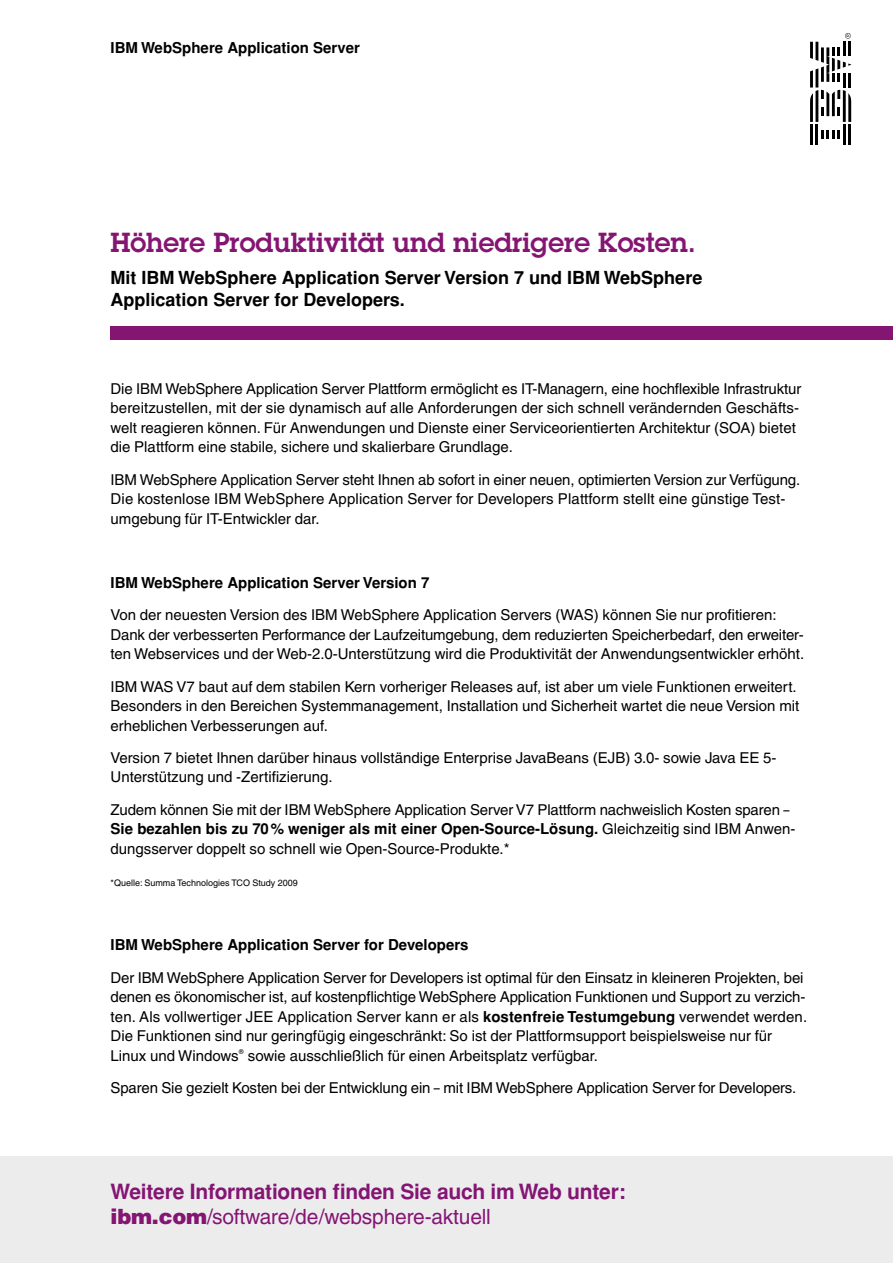
<style>
.page{position:relative;width:893px;height:1263px;background:#fff}
.page>*{position:absolute;margin:0;border:0;box-sizing:border-box;transform-origin:0 0}
.t1{font:600 27px "Lubalin Graph Std";color:#851573}
.t2{font:700 21px/25.2px "IBM Helvetica 2004";letter-spacing:-.01em;color:#851573}
.t3{font:700 18px/22.5px "IBM Helvetica 2004";color:#000}
.t4{font:15px/19.5px "IBM Helvetica 2004";color:#000}
.t5{font:700 15px "IBM Helvetica 2004";color:#000}
.t6{font:9px "IBM Helvetica 2004";color:#000}
.s1{font-weight:700}
.s2{font-weight:900}
.s3{font-weight:400}
</style>
<div class="page">
<div style="left:0;top:1157px;width:893px;height:106px;background:#ececed"></div>
<div style="left:111px;top:326px;width:782px;height:14px;background:#851573"></div>
<hr style="left:810px;top:125px;width:3px;height:20px;background:#000">
<hr style="left:815px;top:125px;width:3px;height:20px;background:#000">
<svg style="left:821px;top:130px;width:19px;height:9px"></svg>
<hr style="left:843px;top:125px;width:3px;height:20px;background:#000">
<hr style="left:848px;top:125px;width:3px;height:20px;background:#000">
<svg style="left:810px;top:33px;width:41px;height:89px"></svg>
<p class="t5" style="left:111px;top:39px;width:251px">IBM WebSphere Application Server</p>
<h1 class="t1" style="left:111px;top:225px;width:587px">Höhere Produktivität und niedrigere Kosten.</h1>
<p class="t3" style="left:111px;top:266px;width:593px">Mit IBM WebSphere Application Server Version 7 und IBM WebSphere<br>Application Server for Developers.</p>
<p class="t4" style="left:111px;top:379px;width:692px">Die IBM WebSphere Application Server Plattform ermöglicht es IT-Managern, eine hochflexible Infrastruktur bereitzustellen, mit der sie dynamisch auf alle Anforderungen der sich schnell verändernden Geschäfts&shy;welt reagieren können. Für Anwendungen und Dienste einer Serviceorientierten Architektur (SOA) bietet die Plattform eine stabile, sichere und skalierbare Grundlage.</p>
<p class="t4" style="left:111px;top:470px;width:691px">IBM WebSphere Application Server steht Ihnen ab sofort in einer neuen, optimierten Version zur Verfügung.<br>Die kostenlose IBM WebSphere Application Server for Developers Plattform stellt eine günstige Test&shy;umgebung für IT-Entwickler dar.</p>
<p class="t5" style="left:111px;top:574px;width:320px">IBM WebSphere Application Server Version 7</p>
<p class="t4" style="left:111px;top:605px;width:695px">Von der neuesten Version des IBM WebSphere Application Servers (WAS) können Sie nur profitieren:<br>Dank der verbesserten Performance der Laufzeitumgebung, dem reduzierten Speicherbedarf, den erweiter&shy;ten Webservices und der Web-2.0-Unterstützung wird die Produktivität der Anwendungsentwickler erhöht.</p>
<p class="t4" style="left:111px;top:677px;width:690px">IBM WAS V7 baut auf dem stabilen Kern vorheriger Releases auf, ist aber um viele Funktionen erweitert.<br>Besonders in den Bereichen Systemmanagement, Installation und Sicherheit wartet die neue Version mit erheblichen Verbesserungen auf.</p>
<p class="t4" style="left:111px;top:748px;width:668px">Version 7 bietet Ihnen darüber hinaus vollständige Enterprise JavaBeans (EJB) 3.0- sowie Java EE 5-<br>Unterstützung und -Zertifizierung.</p>
<p class="t4" style="left:111px;top:800px;width:686px">Zudem können Sie mit der IBM WebSphere Application Server V7 Plattform nachweislich Kosten sparen –<br><span class="s1">Sie bezahlen bis zu 70% weniger als mit einer Open-Source-Lösung.</span> Gleichzeitig sind IBM Anwen&shy;dungsserver doppelt so schnell wie Open-Source-Produkte.*</p>
<p class="t6" style="left:111px;top:877px;width:189px">*Quelle: Summa Technologies TCO Study 2009</p>
<p class="t5" style="left:111px;top:936px;width:359px">IBM WebSphere Application Server for Developers</p>
<p class="t4" style="left:111px;top:968px;width:698px">Der IBM WebSphere Application Server for Developers ist optimal für den Einsatz in kleineren Projekten, bei denen es ökonomischer ist, auf kostenpflichtige WebSphere Application Funktionen und Support zu verzich&shy;ten. Als vollwertiger JEE Application Server kann er als <span class="s1">kostenfreie Testumgebung</span> verwendet werden.<br>Die Funktionen sind nur geringfügig eingeschränkt: So ist der Plattformsupport beispielsweise nur für Linux und Windows® sowie ausschließlich für einen Arbeitsplatz verfügbar.</p>
<p class="t4" style="left:111px;top:1078px;width:687px">Sparen Sie gezielt Kosten bei der Entwicklung ein – mit IBM WebSphere Application Server for Developers.</p>
<h2 class="t2" style="left:111px;top:1179px;width:517px">Weitere Informationen finden Sie auch im Web unter: <span class="s2">ibm.com</span><span class="s3">/software/de/websphere-aktuell</span></h2>
</div>
